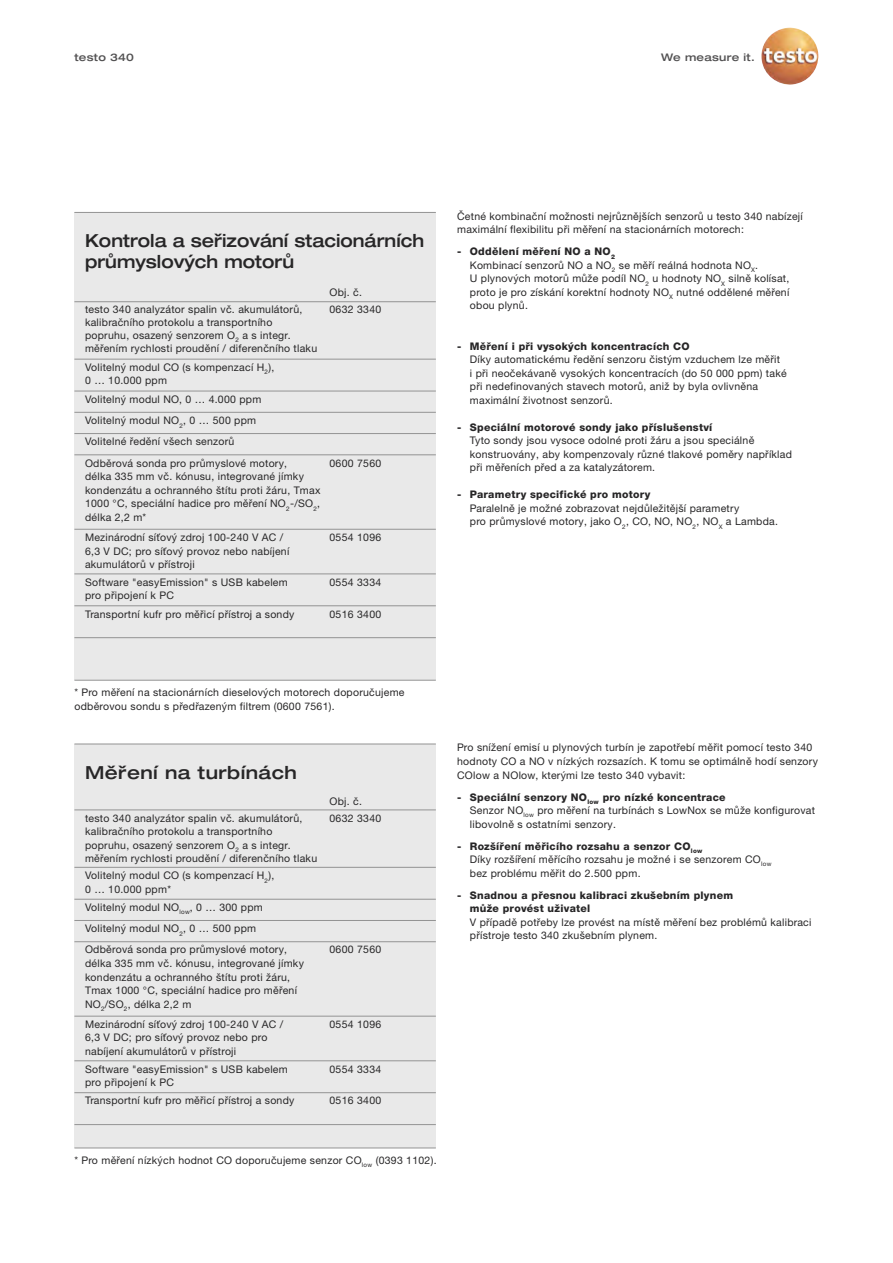
<style>
.page{position:relative;width:893px;height:1263px;background:#fff}
.page>*{position:absolute;margin:0;border:0;box-sizing:border-box;transform-origin:0 0}
.t1{font:500 expanded 18px/21px "Helvetica Neue LTW1 G";color:#272627;scale:.95 1}
.t2{font:500 expanded 18px "Helvetica Neue LTW1 G";letter-spacing:.025em;color:#272627}
.t3{font:10.5px/13.5px "Helvetica Neue LTW1 G";letter-spacing:.025em;color:#272627}
.t4{font:800 10.5px/13.5px "Helvetica Neue LTW1 G";letter-spacing:.025em;color:#272627}
.t5{font:500 expanded 10.5px "Helvetica Neue LTW1 G";letter-spacing:.025em;color:#525152}
.s1{font-weight:800}
</style>
<div class="page">
<img style="left:761px;top:28px;width:57px;height:57px">
<div style="left:74px;top:212px;width:362px;height:468px;background:#e9e9e9"></div>
<div style="left:74px;top:744px;width:362px;height:404px;background:#e9e9e9"></div>
<hr style="left:74px;top:301px;width:362px;height:1px;background:#939393">
<hr style="left:74px;top:809px;width:362px;height:1px;background:#939393">
<hr style="left:74px;top:359px;width:362px;height:1px;background:#939393">
<hr style="left:74px;top:867px;width:362px;height:1px;background:#939393">
<hr style="left:74px;top:433px;width:362px;height:1px;background:#939393">
<hr style="left:74px;top:941px;width:362px;height:1px;background:#939393">
<hr style="left:74px;top:454px;width:362px;height:1px;background:#939393">
<hr style="left:74px;top:1016px;width:362px;height:1px;background:#939393">
<hr style="left:74px;top:391px;width:362px;height:1px;background:#939393">
<hr style="left:74px;top:899px;width:362px;height:1px;background:#939393">
<hr style="left:74px;top:412px;width:362px;height:1px;background:#939393">
<hr style="left:74px;top:920px;width:362px;height:1px;background:#939393">
<hr style="left:74px;top:529px;width:362px;height:1px;background:#939393">
<hr style="left:74px;top:605px;width:362px;height:1px;background:#939393">
<hr style="left:74px;top:1092px;width:362px;height:1px;background:#939393">
<hr style="left:74px;top:637px;width:362px;height:1px;background:#939393">
<hr style="left:74px;top:1124px;width:362px;height:1px;background:#939393">
<hr style="left:74px;top:573px;width:362px;height:1px;background:#939393">
<hr style="left:74px;top:1060px;width:362px;height:1px;background:#939393">
<hr style="left:74px;top:212px;width:362px;height:1px;background:#939393">
<hr style="left:74px;top:744px;width:362px;height:1px;background:#939393">
<hr style="left:74px;top:680px;width:362px;height:1px;background:#939393">
<hr style="left:74px;top:1147px;width:362px;height:1px;background:#939393">
<p class="t5" style="left:74px;top:53px;width:61px">testo 340</p>
<p class="t5" style="left:661px;top:53px;width:95px">We measure it.</p>
<h1 class="t1" style="left:85px;top:232px;width:358px">Kontrola a seřizování stacionárních průmyslových motorů</h1>
<p class="t3" style="left:85px;top:304px;width:234px;line-height:12.8px">testo 340 analyzátor spalin vč. akumulátorů, kalibračního protokolu a transportního popruhu, osazený senzorem O<sub>2</sub> a s integr. měřením rychlosti proudění / diferenčního tlaku</p>
<p class="t3" style="left:85px;top:361px;width:191px">Volitelný modul CO (s kompenzací H<sub>2</sub>),<br>0 … 10.000 ppm</p>
<p class="t3" style="left:85px;top:393px;width:178px">Volitelný modul NO, 0 … 4.000 ppm</p>
<p class="t3" style="left:85px;top:415px;width:173px">Volitelný modul NO<sub>2</sub>, 0 … 500 ppm</p>
<p class="t3" style="left:85px;top:436px;width:151px">Volitelné ředění všech senzorů</p>
<p class="t3" style="left:85px;top:457px;width:237px">Odběrová sonda pro průmyslové motory,<br>délka 335 mm vč. kónusu, integrované jímky kondenzátu a ochranného štítu proti žáru, Tmax 1000 °C, speciální hadice pro měření NO<sub>2</sub>-/SO<sub>2</sub>, délka 2,2 m*</p>
<p class="t3" style="left:85px;top:531px;width:206px">Mezinárodní síťový zdroj 100-240 V AC /<br>6,3 V DC; pro síťový provoz nebo nabíjení akumulátorů v přístroji</p>
<p class="t3" style="left:85px;top:576px;width:204px">Software "easyEmission" s USB kabelem pro připojení k PC</p>
<p class="t3" style="left:85px;top:608px;width:211px">Transportní kufr pro měřicí přístroj a sondy</p>
<p class="t3" style="left:330px;top:287px;width:34px">Obj. č.</p>
<p class="t3" style="left:330px;top:304px;width:53px">0632 3340</p>
<p class="t3" style="left:330px;top:457px;width:53px">0600 7560</p>
<p class="t3" style="left:330px;top:531px;width:53px">0554 1096</p>
<p class="t3" style="left:330px;top:576px;width:53px">0554 3334</p>
<p class="t3" style="left:330px;top:608px;width:53px">0516 3400</p>
<p class="t3" style="left:457px;top:210px;width:347px">Četné kombinační možnosti nejrůznějších senzorů u testo 340 nabízejí maximální flexibilitu při měření na stacionárních motorech:</p>
<p class="t3" style="left:470px;top:246px;width:321px;text-indent:-13px"><span class="s1">- Oddělení měření NO a NO</span><sub>2<br></sub>Kombinací senzorů NO a NO<sub>2</sub> se měří reálná hodnota NO<sub>X</sub>.<br>U plynových motorů může podíl NO<sub>2</sub> u hodnoty NO<sub>X</sub> silně kolísat, proto je pro získání korektní hodnoty NO<sub>X</sub> nutné oddělené měření obou plynů.</p>
<p class="t4" style="left:457px;top:340px;width:234px">- Měření i při vysokých koncentracích CO</p>
<p class="t3" style="left:470px;top:354px;width:318px">Díky automatickému ředění senzoru čistým vzduchem lze měřit<br>i při neočekávaně vysokých koncentracích (do 50 000 ppm) také při nedefinovaných stavech motorů, aniž by byla ovlivněna maximální životnost senzorů.</p>
<p class="t4" style="left:457px;top:421px;width:257px">- Speciální motorové sondy jako příslušenství</p>
<p class="t3" style="left:470px;top:435px;width:324px">Tyto sondy jsou vysoce odolné proti žáru a jsou speciálně konstruovány, aby kompenzovaly různé tlakové poměry například při měřeních před a za katalyzátorem.</p>
<p class="t4" style="left:457px;top:489px;width:195px">- Parametry specifické pro motory</p>
<p class="t3" style="left:470px;top:502px;width:310px">Paralelně je možné zobrazovat nejdůležitější parametry<br>pro průmyslové motory, jako O<sub>2</sub>, CO, NO, NO<sub>2</sub>, NO<sub>X</sub> a Lambda.</p>
<p class="t3" style="left:74px;top:687px;width:332px">* Pro měření na stacionárních dieselových motorech doporučujeme odběrovou sondu s předřazeným filtrem (0600 7561).</p>
<h1 class="t2" style="left:85px;top:766px;width:213px">Měření na turbínách</h1>
<p class="t3" style="left:85px;top:812px;width:234px">testo 340 analyzátor spalin vč. akumulátorů, kalibračního protokolu a transportního popruhu, osazený senzorem O<sub>2</sub> a s integr. měřením rychlosti proudění / diferenčního tlaku</p>
<p class="t3" style="left:85px;top:870px;width:191px">Volitelný modul CO (s kompenzací H<sub>2</sub>),<br>0 … 10.000 ppm*</p>
<p class="t3" style="left:85px;top:901px;width:179px">Volitelný modul NO<sub>low</sub>, 0 … 300 ppm</p>
<p class="t3" style="left:85px;top:923px;width:173px">Volitelný modul NO<sub>2</sub>, 0 … 500 ppm</p>
<p class="t3" style="left:85px;top:944px;width:220px">Odběrová sonda pro průmyslové motory, délka 335 mm vč. kónusu, integrované jímky kondenzátu a ochranného štítu proti žáru, Tmax 1000 °C, speciální hadice pro měření NO<sub>2</sub>/SO<sub>2</sub>, délka 2,2 m</p>
<p class="t3" style="left:85px;top:1018px;width:200px">Mezinárodní síťový zdroj 100-240 V AC /<br>6,3 V DC; pro síťový provoz nebo pro nabíjení akumulátorů v přístroji</p>
<p class="t3" style="left:85px;top:1063px;width:204px">Software "easyEmission" s USB kabelem pro připojení k PC</p>
<p class="t3" style="left:85px;top:1095px;width:211px">Transportní kufr pro měřicí přístroj a sondy</p>
<p class="t3" style="left:330px;top:795px;width:34px">Obj. č.</p>
<p class="t3" style="left:330px;top:812px;width:53px">0632 3340</p>
<p class="t3" style="left:330px;top:944px;width:53px">0600 7560</p>
<p class="t3" style="left:330px;top:1018px;width:53px">0554 1096</p>
<p class="t3" style="left:330px;top:1063px;width:53px">0554 3334</p>
<p class="t3" style="left:330px;top:1095px;width:53px">0516 3400</p>
<p class="t3" style="left:74px;top:1154px;width:364px">* Pro měření nízkých hodnot CO doporučujeme senzor CO<sub>low</sub> (0393 1102).</p>
<p class="t3" style="left:457px;top:742px;width:362px">Pro snížení emisí u plynových turbín je zapotřebí měřit pomocí testo 340 hodnoty CO a NO v nízkých rozsazích. K tomu se optimálně hodí senzory<br>COlow a NOlow, kterými lze testo 340 vybavit:</p>
<p class="t3" style="left:470px;top:791px;width:347px;text-indent:-13px"><span class="s1">- Speciální senzory NO</span><sub>low</sub> <span class="s1">pro nízké koncentrace<br></span>Senzor NO<sub>low</sub> pro měření na turbínách s LowNox se může konfigurovat libovolně s ostatními senzory.</p>
<p class="t3" style="left:470px;top:840px;width:303px;text-indent:-13px"><span class="s1">- Rozšíření měřicího rozsahu a senzor CO</span><sub>low<br></sub>Díky rozšíření měřícího rozsahu je možné i se senzorem CO<sub>low </sub>bez problému měřit do 2.500 ppm.</p>
<p class="t4" style="left:470px;top:889px;width:265px;text-indent:-13px">- Snadnou a přesnou kalibraci zkušebním plynem může provést uživatel</p>
<p class="t3" style="left:470px;top:916px;width:343px">V případě potřeby lze provést na místě měření bez problémů kalibraci přístroje testo 340 zkušebním plynem.</p>
</div>
